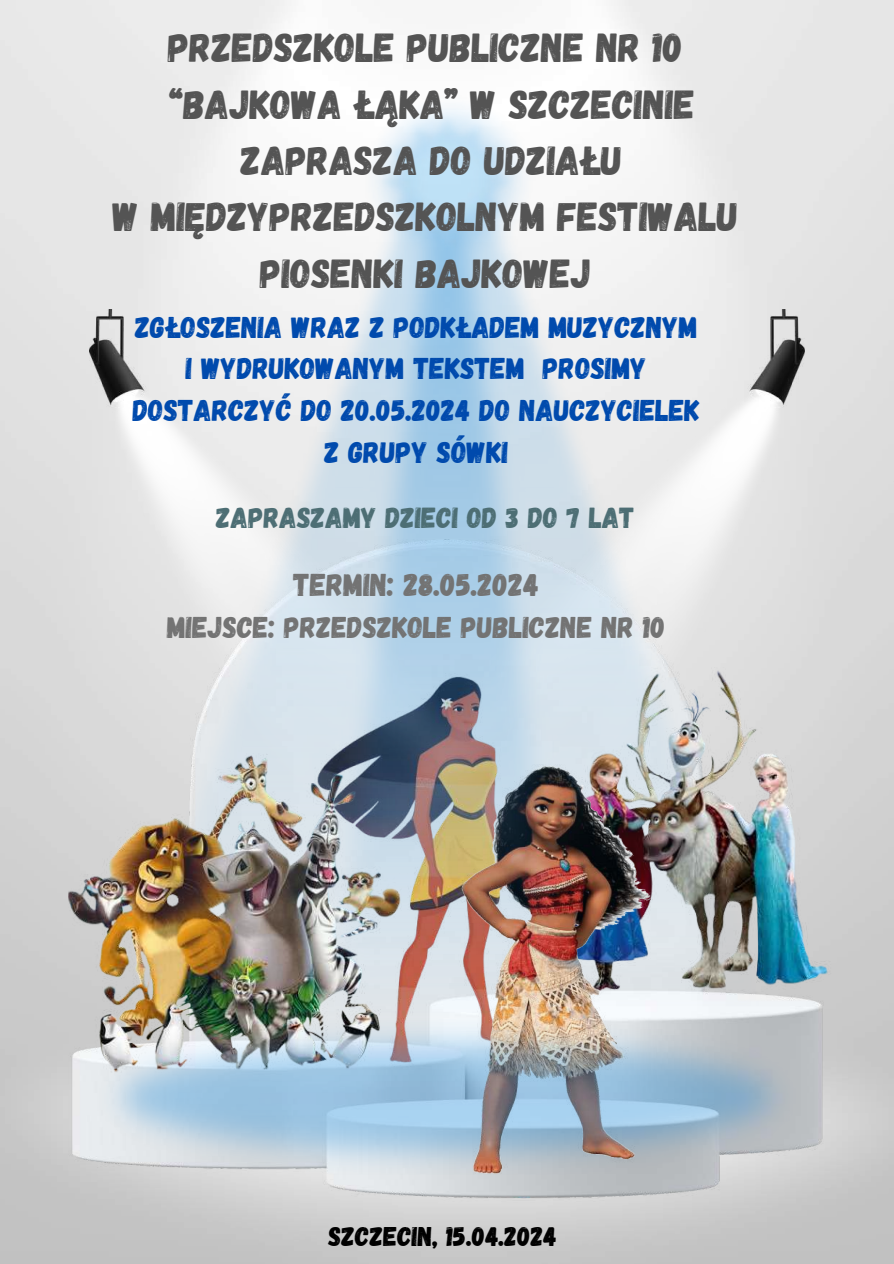
<style>
.page{position:relative;width:894px;height:1264px;background:#fff}
.page>*{position:absolute;margin:0;border:0;box-sizing:border-box;transform-origin:0 0}
.t1{font:40.5px/56.2px "Gagalin";color:#545454;text-align:center}
.t2{font:31.5px "Gagalin";color:#737373}
.t3{font:30px/41.7px "Gagalin";color:#004aad;text-align:center}
.t4{font:30px "Gagalin";color:#737373}
.t5{font:28.95px "Gagalin";color:#4d6e74}
.t6{font:27px "Gagalin";color:#000}
</style>
<div class="page">
<img style="left:0;top:0;width:893px;height:1263px">
<img style="left:0;top:482px;width:893px;height:780px">
<img style="left:68px;top:754px;width:30px;height:318px">
<div style="left:795px;top:667px;width:98px;height:325px;background:#d1d1d1"></div>
<img style="left:89px;top:309px;width:715px;height:645px">
<img style="left:98px;top:89px;width:697px;height:1085px">
<p class="t1" style="left:113px;top:18px;width:627px">PRZEDSZKOLE PUBLICZNE NR 10 “BAJKOWA ŁĄKA” W SZCZECINIE<br>ZAPRASZA DO UDZIAŁU<br>W MIĘDZYPRZEDSZKOLNYM FESTIWALU<br>PIOSENKI BAJKOWEJ</p>
<p class="t3" style="left:133px;top:305px;width:568px">ZGŁOSZENIA WRAZ Z PODKŁADEM MUZYCZNYM<br>I WYDRUKOWANYM TEKSTEM PROSIMY<br>DOSTARCZYĆ DO 20.05.2024 DO NAUCZYCIELEK<br>Z GRUPY SÓWKI</p>
<p class="t5" style="left:216px;top:498px;width:420px">ZAPRASZAMY DZIECI OD 3 DO 7 LAT</p>
<p class="t2" style="left:293px;top:565px;width:247px">TERMIN: 28.05.2024</p>
<p class="t4" style="left:167px;top:608px;width:500px">MIEJSCE: PRZEDSZKOLE PUBLICZNE NR 10</p>
<p class="t6" style="left:328px;top:1218px;width:230px">SZCZECIN, 15.04.2024</p>
</div>
